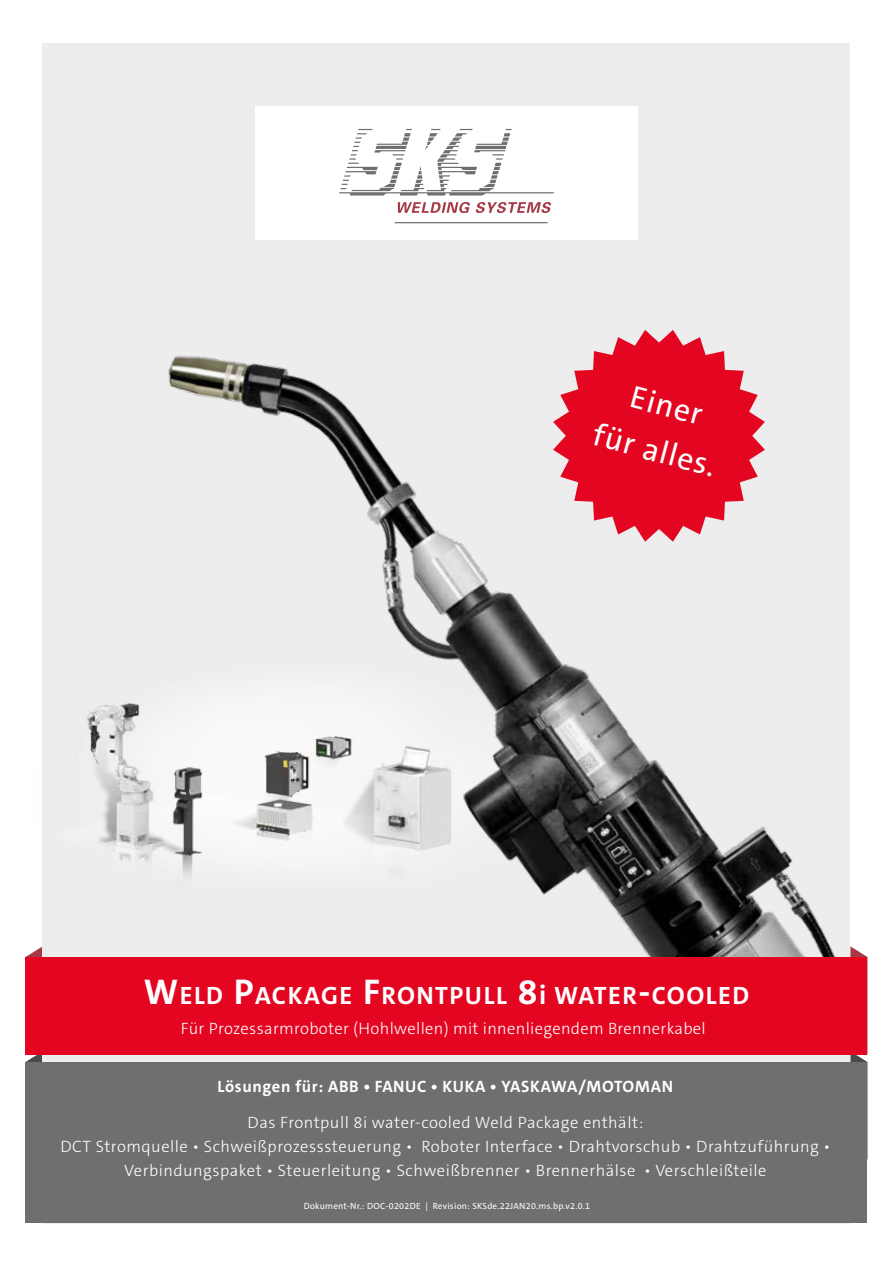
<style>
.page{position:relative;width:893px;height:1263px;background:#fff}
.page>*{position:absolute;margin:0;border:0;box-sizing:border-box;transform-origin:0 0}
.t1{font:31.8px/46.3px "The Sans C5";color:#fff;text-align:center}
.t2{font:700 25.2px "The Sans C5";letter-spacing:.055em;color:#fff}
.t3{font:300 16.5px/24px "The Sans C5";letter-spacing:.03em;color:#fff;text-align:center}
.t4{font:700 16.5px "The Sans C5";letter-spacing:.04em;color:#fff}
.t5{font:9px "The Sans C5";letter-spacing:.03em;color:#fff}
.s1{font-size:36px}
.s2{font-size:27px}
</style>
<div class="page">
<svg style="left:26px;top:946px;width:17px;height:116px"></svg>
<svg style="left:850px;top:1054px;width:17px;height:8px"></svg>
<div style="left:43px;top:44px;width:807px;height:1180px;background:#ededed"></div>
<div style="left:26px;top:1062px;width:841px;height:160px;background:#706f6f"></div>
<div style="left:26px;top:957px;width:841px;height:97px;background:#e40521"></div>
<div style="left:255px;top:106px;width:383px;height:134px;background:#fff"></div>
<svg style="left:339px;top:129px;width:215px;height:67px"></svg>
<svg style="left:398px;top:202px;width:153px;height:11px"></svg>
<hr style="left:394px;top:222px;width:154px;height:1px;background:#706f6f">
<img style="left:42px;top:675px;width:54px;height:233px">
<img style="left:96px;top:330px;width:772px;height:627px">
<h1 class="t1" style="left:612px;top:367px;width:127px;rotate:15deg">Einer<br>für alles.</h1>
<h2 class="t2" style="left:144px;top:980px;width:607px"><span class="s1">W</span>ELD <span class="s1">P</span>ACKAGE <span class="s1">F</span>RONTPULL <span class="s1">8</span><span class="s2">i</span> WATER<span class="s1">-</span>COOLED</h2>
<p class="t3" style="left:181px;top:1016px;width:526px">Für Prozessarmroboter (Hohlwellen) mit innenliegendem Brennerkabel</p>
<p class="t4" style="left:217px;top:1076px;width:457px">Lösungen für: ABB • FANUC • KUKA • YASKAWA/MOTOMAN</p>
<p class="t3" style="left:60px;top:1111px;width:771px">Das Frontpull 8i water-cooled Weld Package enthält:<br>DCT Stromquelle • Schweißprozesssteuerung • Roboter Interface • Drahtvorschub • Drahtzuführung •<br>Verbindungspaket • Steuerleitung • Schweißbrenner • Brennerhälse • Verschleißteile</p>
<p class="t5" style="left:304px;top:1200px;width:288px">Dokument-Nr.: DOC-0202DE | Revision: SKSde.22JAN20.ms.bp.v2.0.1</p>
</div>
